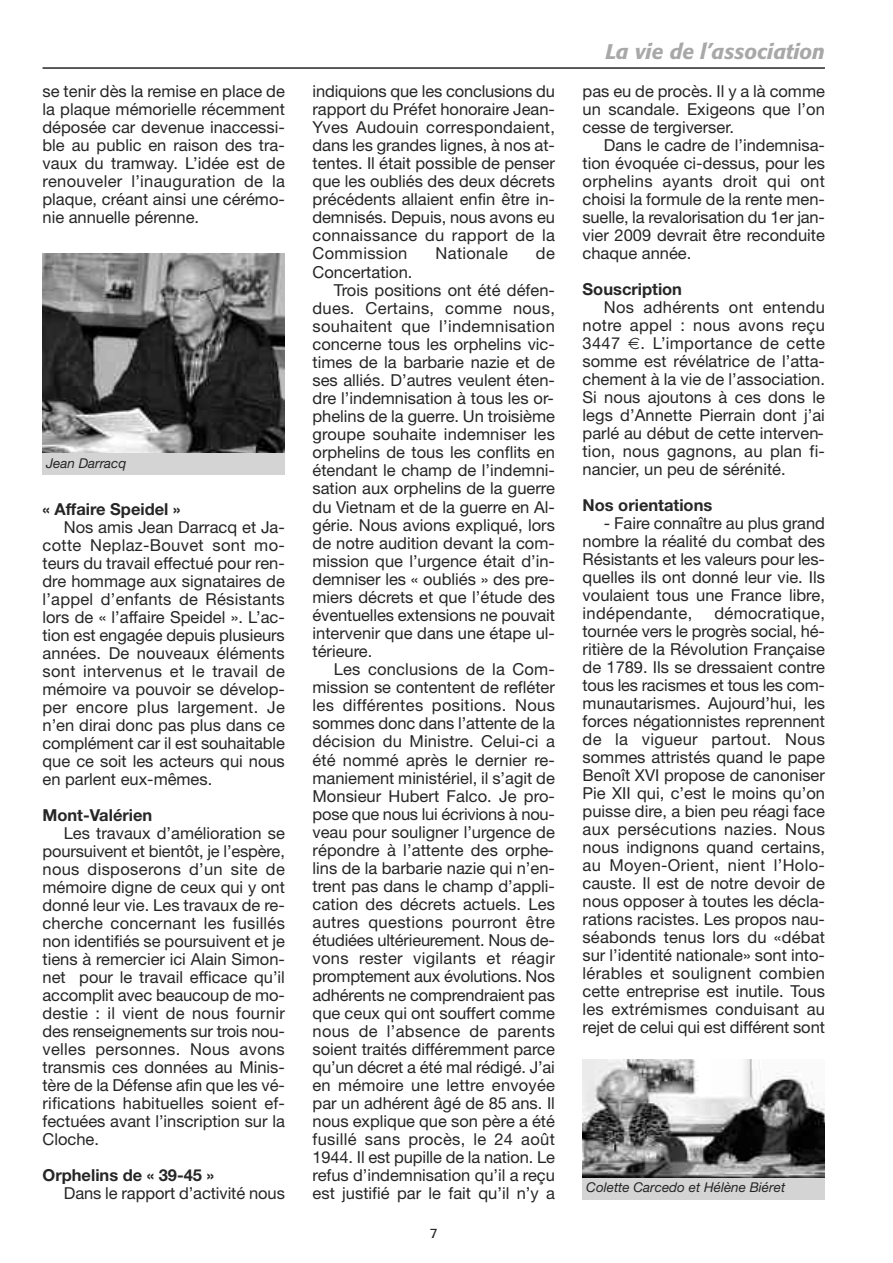
<style>
.page{position:relative;width:893px;height:1263px;background:#fff}
.page>*{position:absolute;margin:0;border:0;box-sizing:border-box;transform-origin:0 0}
.t1{font:italic 500 21px "Formata";color:#a9a8a9}
.t2{font:16.5px/18px "Helvetica Neue";color:#272627;text-align:justify}
.t3{font:16.5px "Helvetica Neue";letter-spacing:.02em;color:#272627}
.t4{font:700 16.5px "Helvetica Neue";color:#272627}
.t5{font:italic 13.5px "Helvetica Neue";color:#272627}
.t6{font:13.5px "Formata";color:#272627}
</style>
<div class="page">
<hr style="left:43px;top:67px;width:782px;height:2px;background:#272627">
<img style="left:43px;top:254px;width:242px;height:199px">
<div style="left:43px;top:453px;width:242px;height:22px;background:#d4d4d4"></div>
<img style="left:583px;top:1059px;width:242px;height:119px">
<div style="left:583px;top:1178px;width:242px;height:21px;background:#d4d4d4"></div>
<p class="t2" style="left:43px;top:82px;width:244px">se tenir dès la remise en place de la plaque mémorielle récemment déposée car devenue inaccessi&shy;ble au public en raison des tra&shy;vaux du tramway. L’idée est de renouveler l’inauguration de la plaque, créant ainsi une cérémo&shy;nie annuelle pérenne.</p>
<p class="t2" style="left:313px;top:82px;width:244px">indiquions que les conclusions du rapport du Préfet honoraire Jean-Yves Audouin correspondaient, dans les grandes lignes, à nos at&shy;tentes. Il était possible de penser que les oubliés des deux décrets précédents allaient enfin être in&shy;demnisés. Depuis, nous avons eu connaissance du rapport de la Commission</p>
<p class="t3" style="left:436px;top:244px;width:74px">Nationale</p>
<p class="t2" style="left:536px;top:244px;width:20px">de</p>
<p class="t5" style="left:46px;top:455px;width:82px">Jean Darracq</p>
<p class="t4" style="left:43px;top:499px;width:139px">« Affaire Speidel »</p>
<p class="t2" style="left:43px;top:518px;width:244px;text-indent:21px">Nos amis Jean Darracq et Ja&shy;cotte Neplaz-Bouvet sont mo&shy;teurs du travail effectué pour ren&shy;dre hommage aux signataires de l’appel d’enfants de Résistants lors de « l’affaire Speidel ». L’ac&shy;tion est engagée depuis plusieurs années. De nouveaux éléments sont intervenus et le travail de mémoire va pouvoir se dévelop&shy;per encore plus largement. Je n’en dirai donc pas plus dans ce complément car il est souhaitable que ce soit les acteurs qui nous en parlent eux-mêmes.</p>
<p class="t4" style="left:43px;top:805px;width:111px">Mont-Valérien</p>
<p class="t2" style="left:43px;top:824px;width:244px;text-indent:21px">Les travaux d’amélioration se poursuivent et bientôt, je l’espère, nous disposerons d’un site de mémoire digne de ceux qui y ont donné leur vie. Les travaux de re&shy;cherche concernant les fusillés non identifiés se poursuivent et je tiens à remercier ici Alain Simon&shy;net pour le travail efficace qu’il accomplit avec beaucoup de mo&shy;destie : il vient de nous fournir des renseignements sur trois nou&shy;velles personnes. Nous avons transmis ces données au Minis&shy;tère de la Défense afin que les vé&shy;rifications habituelles soient ef&shy;fectuées avant l’inscription sur la Cloche.</p>
<p class="t4" style="left:43px;top:1165px;width:173px">Orphelins de « 39-45 »</p>
<p class="t2" style="left:64px;top:1184px;width:223px">Dans le rapport d’activité nous</p>
<p class="t2" style="left:313px;top:262px;width:101px">Concertation.</p>
<p class="t2" style="left:334px;top:281px;width:223px">Trois positions ont été défen-</p>
<p class="t3" style="left:313px;top:298px;width:244px">dues. Certains, comme nous,</p>
<p class="t3" style="left:313px;top:316px;width:244px">souhaitent que l’indemnisation</p>
<p class="t2" style="left:313px;top:335px;width:244px">concerne tous les orphelins vic-</p>
<p class="t2" style="left:313px;top:353px;width:244px">times de la barbarie nazie et de</p>
<p class="t2" style="left:313px;top:371px;width:244px">ses alliés. D’autres veulent éten-</p>
<p class="t2" style="left:313px;top:389px;width:243px">dre l’indemnisation à tous les or-</p>
<p class="t2" style="left:313px;top:407px;width:244px">phelins de la guerre. Un troisième</p>
<p class="t2" style="left:313px;top:425px;width:244px">groupe souhaite indemniser les</p>
<p class="t2" style="left:313px;top:443px;width:244px">orphelins de tous les conflits en</p>
<p class="t2" style="left:313px;top:461px;width:244px">étendant le champ de l’indemni-</p>
<p class="t2" style="left:313px;top:479px;width:244px">sation aux orphelins de la guerre</p>
<p class="t2" style="left:313px;top:497px;width:244px">du Vietnam et de la guerre en Al-</p>
<p class="t2" style="left:313px;top:515px;width:244px">gérie. Nous avions expliqué, lors</p>
<p class="t2" style="left:313px;top:534px;width:244px">de notre audition devant la com-</p>
<p class="t2" style="left:313px;top:552px;width:244px">mission que l’urgence était d’in-</p>
<p class="t2" style="left:313px;top:570px;width:244px">demniser les « oubliés » des pre-</p>
<p class="t2" style="left:313px;top:588px;width:244px">miers décrets et que l’étude des</p>
<p class="t2" style="left:313px;top:606px;width:244px">éventuelles extensions ne pouvait</p>
<p class="t2" style="left:313px;top:624px;width:244px">intervenir que dans une étape ul-</p>
<p class="t2" style="left:313px;top:642px;width:61px">térieure.</p>
<p class="t2" style="left:334px;top:660px;width:223px">Les conclusions de la Com-</p>
<p class="t2" style="left:313px;top:678px;width:244px">mission se contentent de refléter</p>
<p class="t3" style="left:313px;top:696px;width:244px">les différentes positions. Nous</p>
<p class="t2" style="left:313px;top:714px;width:244px">sommes donc dans l’attente de la</p>
<p class="t2" style="left:313px;top:732px;width:244px">décision du Ministre. Celui-ci a</p>
<p class="t2" style="left:313px;top:750px;width:244px">été nommé après le dernier re-</p>
<p class="t2" style="left:313px;top:768px;width:244px">maniement ministériel, il s’agit de</p>
<p class="t2" style="left:313px;top:787px;width:244px">Monsieur Hubert Falco. Je pro-</p>
<p class="t2" style="left:313px;top:805px;width:244px">pose que nous lui écrivions à nou-</p>
<p class="t2" style="left:313px;top:823px;width:244px">veau pour souligner l’urgence de</p>
<p class="t2" style="left:313px;top:841px;width:243px">répondre à l’attente des orphe-</p>
<p class="t2" style="left:313px;top:859px;width:244px">lins de la barbarie nazie qui n’en-</p>
<p class="t2" style="left:313px;top:877px;width:244px">trent pas dans le champ d’appli-</p>
<p class="t2" style="left:313px;top:895px;width:244px">cation des décrets actuels. Les</p>
<p class="t3" style="left:313px;top:912px;width:244px">autres questions pourront être</p>
<p class="t2" style="left:313px;top:931px;width:244px">étudiées ultérieurement. Nous de-</p>
<p class="t3" style="left:313px;top:949px;width:244px">vons rester vigilants et réagir</p>
<p class="t2" style="left:313px;top:967px;width:244px">promptement aux évolutions. Nos</p>
<p class="t2" style="left:313px;top:985px;width:244px">adhérents ne comprendraient pas</p>
<p class="t2" style="left:313px;top:1003px;width:244px">que ceux qui ont souffert comme</p>
<p class="t3" style="left:313px;top:1021px;width:244px">nous de l’absence de parents</p>
<p class="t2" style="left:313px;top:1040px;width:244px">soient traités différemment parce</p>
<p class="t2" style="left:313px;top:1058px;width:244px">qu’un décret a été mal rédigé. J’ai</p>
<p class="t2" style="left:313px;top:1076px;width:244px">en mémoire une lettre envoyée</p>
<p class="t2" style="left:313px;top:1094px;width:244px">par un adhérent âgé de 85 ans. Il</p>
<p class="t2" style="left:313px;top:1112px;width:244px">nous explique que son père a été</p>
<p class="t3" style="left:313px;top:1129px;width:244px">fusillé sans procès, le 24 août</p>
<p class="t2" style="left:313px;top:1148px;width:244px">1944. Il est pupille de la nation. Le</p>
<p class="t2" style="left:313px;top:1166px;width:244px">refus d’indemnisation qu’il a reçu</p>
<p class="t2" style="left:313px;top:1184px;width:244px">est justifié par le fait qu’il n’y a</p>
<p class="t6" style="left:430px;top:1225px;width:9px">7</p>
<p class="t1" style="left:605px;top:39px;width:221px">La vie de l’association</p>
<p class="t2" style="left:583px;top:82px;width:244px">pas eu de procès. Il y a là comme un scandale. Exigeons que l’on cesse de tergiverser.</p>
<p class="t2" style="left:583px;top:136px;width:244px;text-indent:21px">Dans le cadre de l’indemnisa&shy;tion évoquée ci-dessus, pour les orphelins ayants droit qui ont choisi la formule de la rente men&shy;suelle, la revalorisation du 1er jan&shy;vier 2009 devrait être reconduite chaque année.</p>
<p class="t4" style="left:583px;top:279px;width:101px">Souscription</p>
<p class="t2" style="left:583px;top:298px;width:244px;text-indent:21px">Nos adhérents ont entendu notre appel : nous avons reçu 3447 . L’importance de cette somme est révélatrice de l’atta&shy;chement à la vie de l’association.<br>Si nous ajoutons à ces dons le legs d’Annette Pierrain dont j’ai parlé au début de cette interven&shy;tion, nous gagnons, au plan fi&shy;nancier, un peu de sérénité.</p>
<p class="t4" style="left:583px;top:495px;width:131px">Nos orientations</p>
<p class="t2" style="left:583px;top:514px;width:244px;text-indent:21px">- Faire connaître au plus grand nombre la réalité du combat des Résistants et les valeurs pour les&shy;quelles ils ont donné leur vie. Ils voulaient tous une France libre, indépendante,</p>
<p class="t2" style="left:583px;top:604px;width:244px;text-indent:132px">démocratique, tournée vers le progrès social, hé&shy;ritière de la Révolution Française de 1789. Ils se dressaient contre tous les racismes et tous les com&shy;munautarismes. Aujourd’hui, les forces négationnistes reprennent de la vigueur partout. Nous sommes attristés quand le pape Benoît XVI propose de canoniser Pie XII qui, c’est le moins qu’on puisse dire, a bien peu réagi face aux persécutions nazies. Nous nous indignons quand certains, au Moyen-Orient, nient l’Holo&shy;causte. Il est de notre devoir de nous opposer à toutes les décla&shy;rations racistes. Les propos nau&shy;séabonds tenus lors du «débat sur l’identité nationale» sont into&shy;lérables et soulignent combien cette entreprise est inutile. Tous les extrémismes conduisant au rejet de celui qui est différent sont</p>
<p class="t5" style="left:586px;top:1179px;width:200px">Colette Carcedo et Hélène Biéret</p>
</div>
